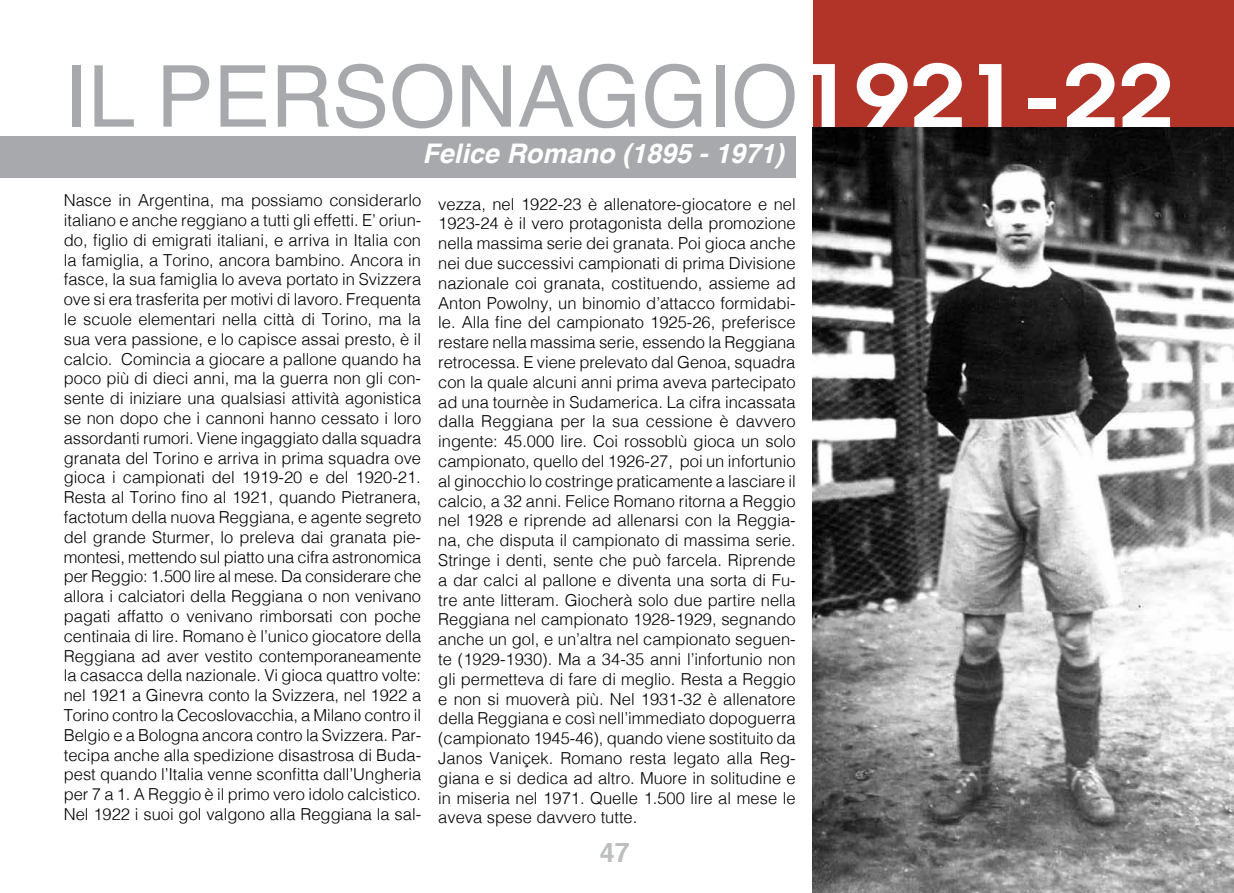
<style>
.page{position:relative;width:1234px;height:893px;background:#fff}
.page>*{position:absolute;margin:0;border:0;box-sizing:border-box;transform-origin:0 0}
.t1{font:600 86.55px "Avant Garde";color:#fff;scale:1.14 1}
.t2{font:85.5px "Helvetica";color:#a7a9ac}
.t3{font:italic 700 27px "Helvetica";color:#fff}
.t4{font:700 27px "Helvetica";color:#bcbec0}
.t5{font:300 16.5px/19.8px "Helvetica";color:#000;text-align:justify}
</style>
<div class="page">
<div style="left:812px;top:0;width:421px;height:128px;background:#b23428"></div>
<div style="left:0;top:136px;width:795px;height:41px;background:#a7a9ac"></div>
<img style="left:812px;top:128px;width:421px;height:765px">
<h2 class="t2" style="left:64px;top:31px;width:510px">IL PERSONAGGIO</h2>
<h3 class="t3" style="left:422px;top:132px;width:363px">Felice Romano (1895 - 1971)</h3>
<p class="t5" style="left:64px;top:189px;width:359px">Nasce in Argentina, ma possiamo considerarlo italiano e anche reggiano a tutti gli effetti. E’ oriun&shy;do, figlio di emigrati italiani, e arriva in Italia con la famiglia, a Torino, ancora bambino. Ancora in fasce, la sua famiglia lo aveva portato in Svizzera ove si era trasferita per motivi di lavoro. Frequenta le scuole elementari nella città di Torino, ma la sua vera passione, e lo capisce assai presto, è il calcio. comincia a giocare a pallone quando ha poco più di dieci anni, ma la guerra non gli con&shy;sente di iniziare una qualsiasi attività agonistica se non dopo che i cannoni hanno cessato i loro assordanti rumori. viene ingaggiato dalla squadra granata del Torino e arriva in prima squadra ove gioca i campionati del 1919-20 e del 1920-21.<br>Resta al Torino fino al 1921, quando Pietranera, factotum della nuova Reggiana, e agente segreto del grande Sturmer, lo preleva dai granata pie&shy;montesi, mettendo sul piatto una cifra astronomica per Reggio: 1.500 lire al mese. Da considerare che allora i calciatori della Reggiana o non venivano pagati affatto o venivano rimborsati con poche centinaia di lire. Romano è l’unico giocatore della Reggiana ad aver vestito contemporaneamente la casacca della nazionale. Vi gioca quattro volte: nel 1921 a Ginevra conto la Svizzera, nel 1922 a Torino contro la Cecoslovacchia, a Milano contro il Belgio e a Bologna ancora contro la Svizzera. Par&shy;tecipa anche alla spedizione disastrosa di Buda&shy;pest quando l’Italia venne sconfitta dall’Ungheria per 7 a 1. A Reggio è il primo vero idolo calcistico.<br>Nel 1922 i suoi gol valgono alla Reggiana la sal-</p>
<p class="t5" style="left:438px;top:193px;width:359px">vezza, nel 1922-23 è allenatore-giocatore e nel 1923-24 è il vero protagonista della promozione nella massima serie dei granata. Poi gioca anche nei due successivi campionati di prima divisione nazionale coi granata, costituendo, assieme ad Anton Powolny, un binomio d’attacco formidabi&shy;le. Alla fine del campionato 1925-26, preferisce restare nella massima serie, essendo la Reggiana retrocessa. E viene prelevato dal Genoa, squadra con la quale alcuni anni prima aveva partecipato ad una tournèe in Sudamerica. La cifra incassata dalla Reggiana per la sua cessione è davvero ingente: 45.000 lire. Coi rossoblù gioca un solo campionato, quello del 1926-27, poi un infortunio al ginocchio lo costringe praticamente a lasciare il calcio, a 32 anni. Felice Romano ritorna a Reggio nel 1928 e riprende ad allenarsi con la Reggia&shy;na, che disputa il campionato di massima serie.<br>Stringe i denti, sente che può farcela. Riprende a dar calci al pallone e diventa una sorta di Fu&shy;tre ante litteram. Giocherà solo due partire nella Reggiana nel campionato 1928-1929, segnando anche un gol, e un’altra nel campionato seguen&shy;te (1929-1930). Ma a 34-35 anni l’infortunio non gli permetteva di fare di meglio. Resta a Reggio e non si muoverà più. Nel 1931-32 è allenatore della Reggiana e così nell’immediato dopoguerra (campionato 1945-46), quando viene sostituito da Janos Vaniçek. Romano resta legato alla Reg&shy;giana e si dedica ad altro. Muore in solitudine e in miseria nel 1971. Quelle 1.500 lire al mese le aveva spese davvero tutte.</p>
<h3 class="t4" style="left:599px;top:831px;width:32px">47</h3>
<h1 class="t1" style="left:798px;top:40px;width:330px">1921-22</h1>
</div>
